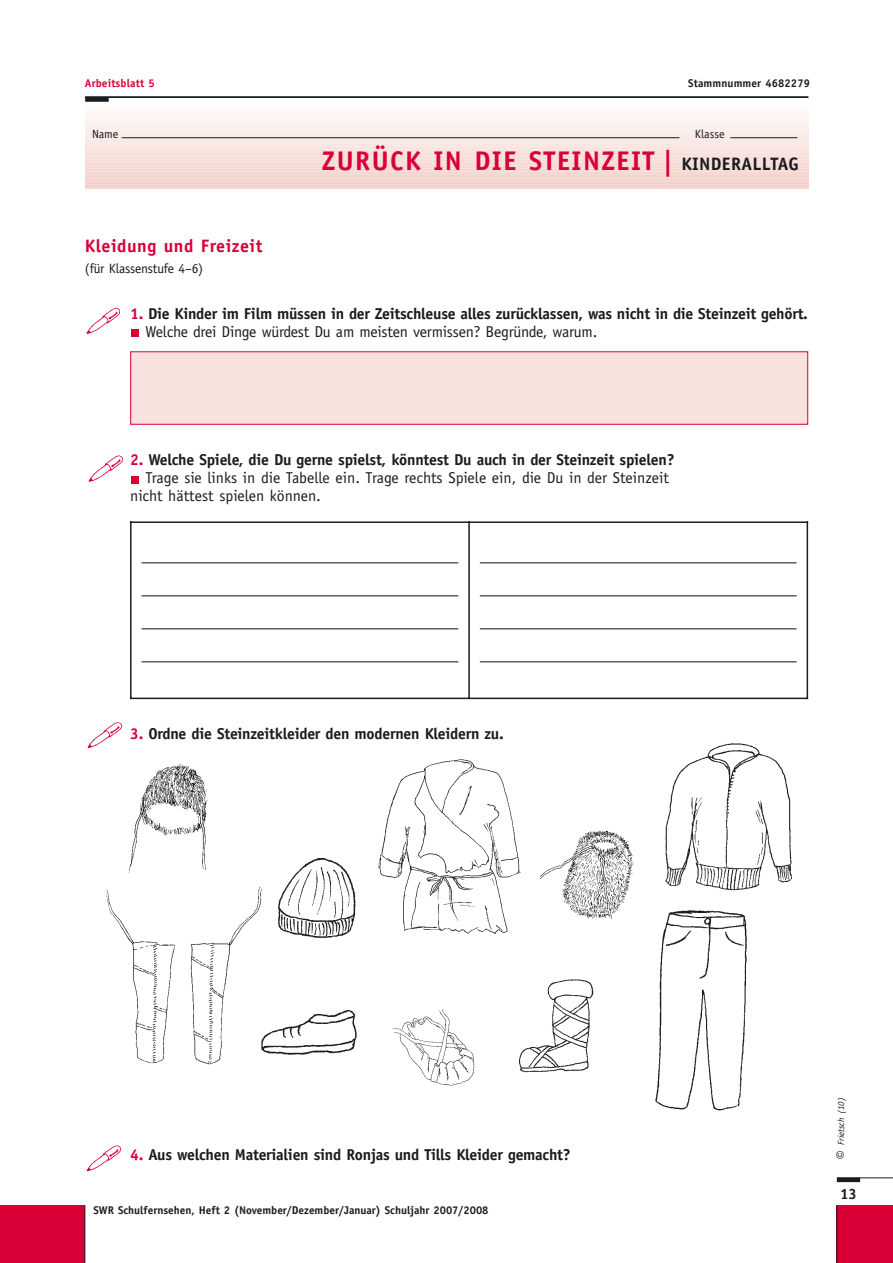
<style>
.page{position:relative;width:893px;height:1263px;background:#fff}
.page>*{position:absolute;margin:0;border:0;box-sizing:border-box;transform-origin:0 0}
.t1{font:700 27px "Officina Sans";letter-spacing:.055em;color:#d80037}
.t2{font:700 18px "Officina Sans";letter-spacing:.03em;color:#d80037}
.t3{font:700 15.75px/18.3px "Officina Sans";letter-spacing:-.015em;color:#1b1c20}
.t4{font:15.75px "Officina Sans";color:#1b1c20}
.t5{font:700 15px "Officina Sans";color:#1b1c20}
.t6{font:13.5px "Officina Sans";letter-spacing:-.015em;color:#1b1c20}
.t7{font:12px "Officina Sans";color:#1b1c20}
.t8{font:700 11.25px "Officina Sans";color:#1b1c20}
.t9{font:700 11.25px "Officina Sans";letter-spacing:.01em;color:#d80037}
.t10{font:italic 9px "Officina Sans";color:#1b1c20}
.s1{font-size:18px;color:#1b1c20}
.s2{color:#d80037}
.s3{font-weight:400}
.s4{font-size:16.5px}
</style>
<div class="page">
<img style="left:277px;top:858px;width:79px;height:80px">
<div style="left:132px;top:476px;width:7px;height:7px;background:#d80037"></div>
<div style="left:132px;top:330px;width:7px;height:7px;background:#d80037"></div>
<div style="left:0;top:1205px;width:85px;height:58px;background:#d80037"></div>
<div style="left:836px;top:1205px;width:56px;height:58px;background:#d80037"></div>
<hr style="left:836px;top:1178px;width:24px;height:4px;background:#1b1c20">
<hr style="left:836px;top:1178px;width:56px;height:1px;background:#1b1c20">
<hr style="left:84px;top:1205px;width:1px;height:58px;background:#1b1c20">
<hr style="left:836px;top:1206px;width:1px;height:57px;background:#1b1c20">
<hr style="left:85px;top:185px;width:723px;height:4px;background:#f5d4cf">
<hr style="left:85px;top:183px;width:723px;height:4px;background:#f4cec8">
<hr style="left:85px;top:179px;width:723px;height:4px;background:#f4d1cb">
<div style="left:85px;top:174px;width:723px;height:5px;background:#f5d4ce"></div>
<hr style="left:85px;top:170px;width:723px;height:4px;background:#f6d6d1">
<hr style="left:85px;top:169px;width:723px;height:4px;background:#f6dcd7">
<hr style="left:85px;top:167px;width:723px;height:4px;background:#f6d8d2">
<hr style="left:85px;top:163px;width:723px;height:4px;background:#f6dad5">
<div style="left:85px;top:158px;width:723px;height:5px;background:#f7ddd8"></div>
<hr style="left:85px;top:154px;width:723px;height:4px;background:#f8dfda">
<hr style="left:85px;top:150px;width:723px;height:4px;background:#f8e2de">
<div style="left:85px;top:145px;width:723px;height:5px;background:#f9e4e0"></div>
<hr style="left:85px;top:141px;width:723px;height:4px;background:#fae7e3">
<hr style="left:85px;top:137px;width:723px;height:4px;background:#fae9e6">
<svg style="left:121px;top:138px;width:677px;height:1px"></svg>
<hr style="left:85px;top:134px;width:723px;height:4px;background:#faeae7">
<div style="left:85px;top:129px;width:723px;height:5px;background:#fbedea"></div>
<hr style="left:85px;top:125px;width:723px;height:4px;background:#fcefed">
<hr style="left:85px;top:121px;width:723px;height:4px;background:#fcf1ef">
<hr style="left:85px;top:118px;width:723px;height:4px;background:#fcf3f2">
<div style="left:85px;top:113px;width:723px;height:5px;background:#fdf5f4"></div>
<hr style="left:85px;top:109px;width:723px;height:4px;background:#fdf8f7">
<hr style="left:85px;top:105px;width:723px;height:4px;background:#fefafa">
<hr style="left:730px;top:137px;width:67px;height:1px;background:#1b1c20">
<hr style="left:122px;top:137px;width:557px;height:1px;background:#1b1c20">
<div style="left:85px;top:97px;width:24px;height:5px;background:#1b1c20"></div>
<hr style="left:85px;top:97px;width:723px;height:1px;background:#1b1c20">
<img style="left:86px;top:307px;width:35px;height:27px">
<img style="left:88px;top:455px;width:35px;height:27px">
<img style="left:86px;top:1145px;width:35px;height:27px">
<div style="left:131px;top:352px;width:676px;height:72px;background:#f8e2dd"></div>
<div style="left:130px;top:351px;width:678px;height:74px;border:1px solid #d80037"></div>
<img style="left:392px;top:1009px;width:83px;height:77px">
<img style="left:128px;top:764px;width:80px;height:109px">
<img style="left:378px;top:759px;width:143px;height:175px">
<img style="left:655px;top:910px;width:92px;height:201px">
<hr style="left:141px;top:562px;width:317px;height:1px;background:#1b1c20">
<hr style="left:141px;top:595px;width:317px;height:1px;background:#1b1c20">
<hr style="left:141px;top:628px;width:317px;height:1px;background:#1b1c20">
<hr style="left:141px;top:661px;width:317px;height:1px;background:#1b1c20">
<hr style="left:480px;top:562px;width:316px;height:1px;background:#1b1c20">
<hr style="left:480px;top:595px;width:316px;height:1px;background:#1b1c20">
<hr style="left:480px;top:628px;width:316px;height:1px;background:#1b1c20">
<hr style="left:480px;top:661px;width:316px;height:1px;background:#1b1c20">
<hr style="left:130px;top:521px;width:1px;height:178px;background:#1b1c20">
<hr style="left:468px;top:521px;width:2px;height:178px;background:#1b1c20">
<hr style="left:806px;top:521px;width:2px;height:178px;background:#1b1c20">
<hr style="left:130px;top:521px;width:678px;height:2px;background:#1b1c20">
<hr style="left:130px;top:698px;width:678px;height:1px;background:#1b1c20">
<img style="left:665px;top:743px;width:127px;height:148px">
<img style="left:519px;top:979px;width:75px;height:94px">
<img style="left:267px;top:1010px;width:90px;height:45px">
<img style="left:106px;top:886px;width:161px;height:179px">
<img style="left:540px;top:830px;width:94px;height:89px">
<img style="left:87px;top:722px;width:35px;height:27px">
<p class="t9" style="left:85px;top:79px;width:71px">Arbeitsblatt 5</p>
<p class="t8" style="left:688px;top:79px;width:123px">Stammnummer 4682279</p>
<p class="t7" style="left:92px;top:129px;width:28px">Name</p>
<p class="t7" style="left:694px;top:129px;width:31px">Klasse</p>
<h1 class="t1" style="left:322px;top:151px;width:478px">ZURÜCK IN DIE STEINZEIT | <span class="s1">KINDERALLTAG</span></h1>
<p class="t2" style="left:85px;top:239px;width:179px">Kleidung und Freizeit</p>
<p class="t6" style="left:85px;top:264px;width:120px">(für Klassenstufe 4–6)</p>
<p class="t3" style="left:145px;top:305px;width:664px;text-indent:-15px"><span class="s2">1.</span> Die Kinder im Film müssen in der Zeitschleuse alles zurücklassen, was nicht in die Steinzeit gehört.<br><span class="s3">Welche drei Dinge würdest Du am meisten vermissen? Begründe, warum.</span></p>
<p class="t3" style="left:130px;top:452px;width:546px"><span class="s2">2.</span> Welche Spiele, die Du gerne spielst, könntest Du auch in der Steinzeit spielen?</p>
<p class="t4" style="left:145px;top:472px;width:525px">Trage sie links in die Tabelle ein. Trage rechts Spiele ein, die Du in der Steinzeit</p>
<p class="t4" style="left:130px;top:490px;width:192px">nicht hättest spielen können.</p>
<p class="t3" style="left:130px;top:726px;width:375px"><span class="s2">3.</span> Ordne die Steinzeitkleider den modernen Kleidern zu.</p>
<p class="t3" style="left:130px;top:1147px;width:442px"><span class="s2">4.</span> Aus welchen Materialien sind Ronjas und Tills Kleider gemacht?</p>
<p class="t8" style="left:93px;top:1205px;width:396px">SWR Schulfernsehen, Heft 2 (November/Dezember/Januar) Schuljahr 2007/2008</p>
<p class="t10" style="left:837px;top:1160px;width:64px;rotate:-90deg"><span class="s4">©</span> Frietsch (10)</p>
<p class="t5" style="left:840px;top:1188px;width:18px">13</p>
</div>
